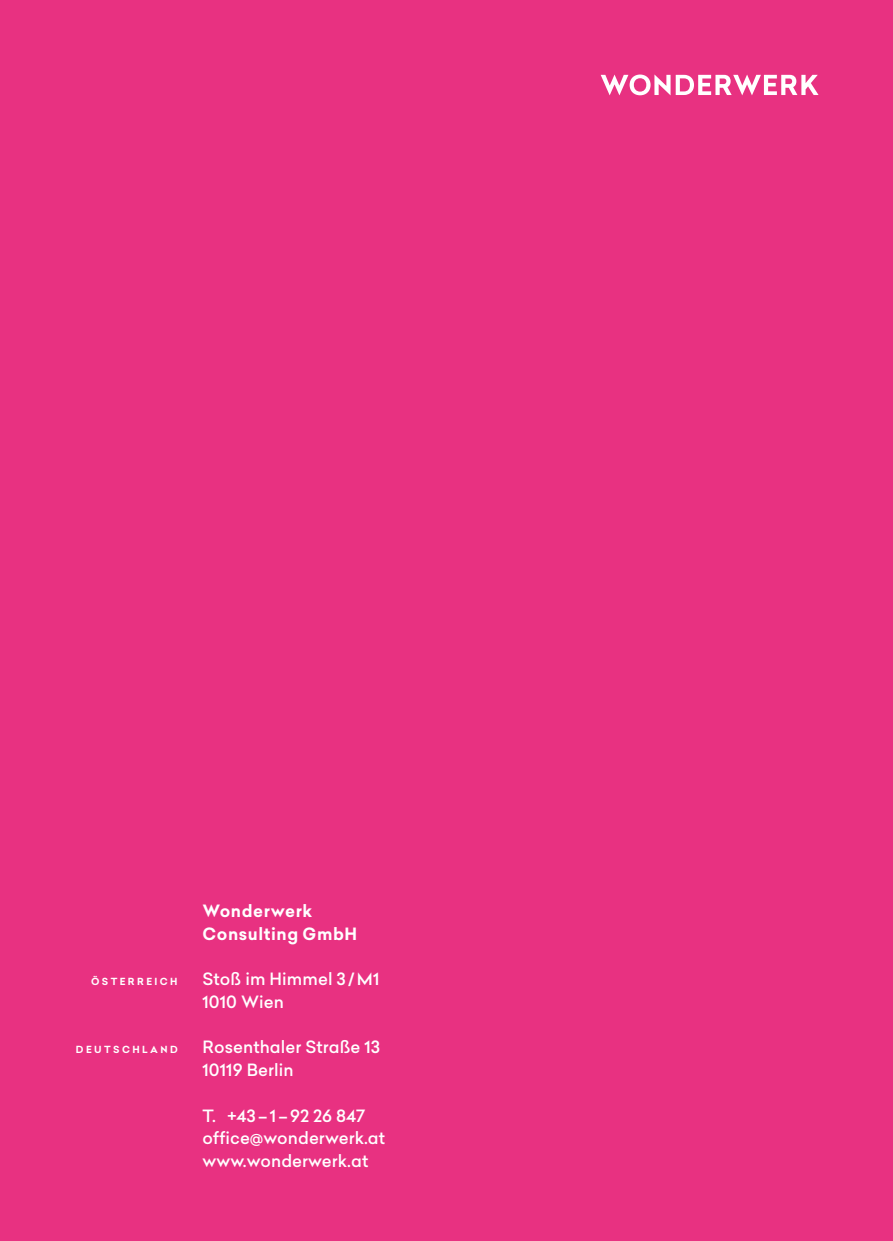
<style>
.page{position:relative;width:893px;height:1241px;background:#fff}
.page>*{position:absolute;margin:0;border:0;box-sizing:border-box;transform-origin:0 0}
.t1{font:500 16.62px/22.8px "Celias";letter-spacing:.005em;color:#fff}
.t2{font:700 16.62px/22.8px "Celias";letter-spacing:.035em;color:#fff}
.t3{font:700 9.62px "Celias";letter-spacing:.25em;color:#fff}
</style>
<div class="page">
<div style="left:0;top:0;width:893px;height:1240px;background:#e83181"></div>
<svg style="left:601px;top:74px;width:218px;height:21px"></svg>
<p class="t3" style="left:91px;top:974px;width:88px">ÖSTERREICH</p>
<p class="t3" style="left:76px;top:1042px;width:103px">DEUTSCHLAND</p>
<p class="t2" style="left:203px;top:899px;width:156px">Wonderwerk<br>Consulting GmbH</p>
<p class="t1" style="left:203px;top:967px;width:178px">Stoß im Himmel 3/M1<br>1010 Wien</p>
<p class="t1" style="left:203px;top:1035px;width:179px">Rosenthaler Straße 13<br>10119 Berlin</p>
<p class="t1" style="left:203px;top:1103px;width:184px">T. +43–1–92 26 847 office@wonderwerk.at www.wonderwerk.at</p>
</div>
